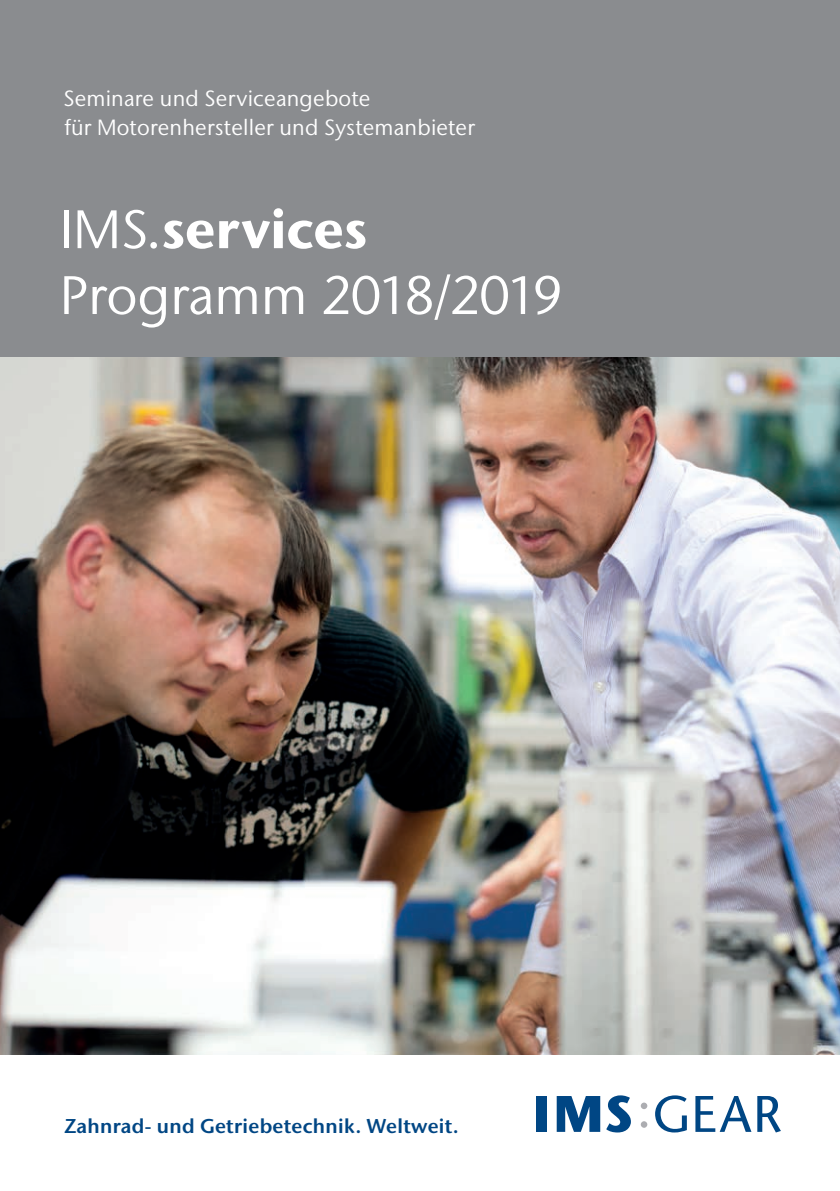
<style>
.page{position:relative;width:840px;height:1191px;background:#fff}
.page>*{position:absolute;margin:0;border:0;box-sizing:border-box;transform-origin:0 0}
.t1{font:54px/65.8px "Stone Sans IIITC Std";color:#fff}
.t2{font:22px/29.4px "Stone Sans IIITC Std";letter-spacing:.01em;color:#fff}
.t3{font:600 20px "Stone Sans IIITC Std";letter-spacing:.015em;color:#004684}
.s1{font-weight:700}
</style>
<div class="page">
<div style="left:536px;top:1096px;width:10px;height:35px;background:#004684"></div>
<svg style="left:556px;top:1096px;width:44px;height:35px"></svg>
<svg style="left:606px;top:1095px;width:24px;height:37px"></svg>
<svg style="left:640px;top:1102px;width:7px;height:25px"></svg>
<svg style="left:655px;top:1095px;width:31px;height:37px"></svg>
<svg style="left:695px;top:1096px;width:85px;height:36px"></svg>
<img style="left:0;top:356px;width:839px;height:698px">
<div style="left:0;top:0;width:839px;height:356px;background:#8a8c8f"></div>
<p class="t2" style="left:63px;top:83px;width:413px">Seminare und Serviceangebote<br>für Motorenhersteller und Systemanbieter</p>
<h1 class="t1" style="left:60px;top:196px;width:504px">IMS.<span class="s1">services<br></span>Programm 2018/2019</h1>
<p class="t3" style="left:64px;top:1113px;width:395px">Zahnrad- und Getriebetechnik. Weltweit.</p>
</div>
